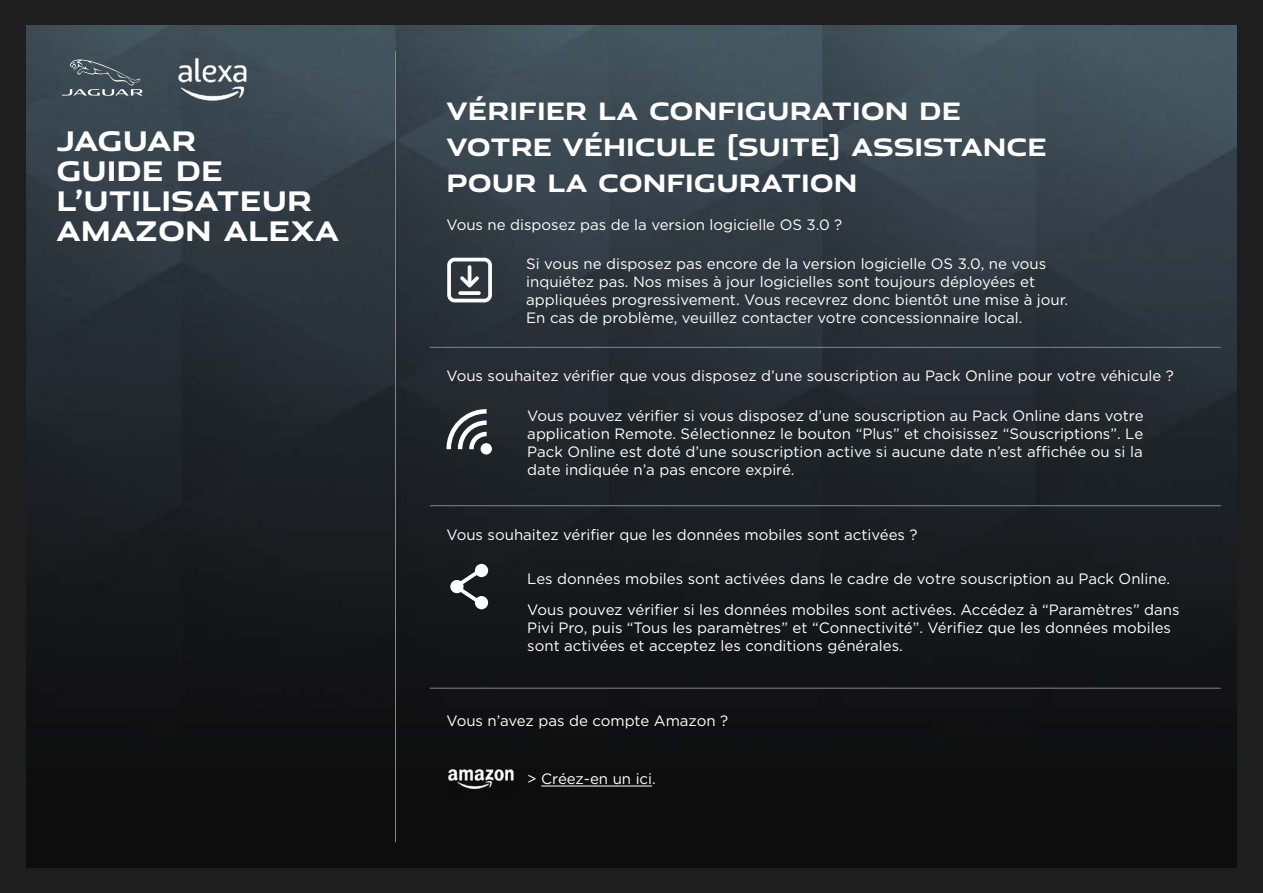
<style>
.page{position:relative;width:1263px;height:893px;background:#1e1e1e}
.page>*{position:absolute;margin:0;border:0;box-sizing:border-box;transform-origin:0 0}
.t1{font:700 27px/30px "Jaguar Modern";color:#fff}
.t2{font:700 24px/36px "Jaguar Modern";color:#fff}
.t3{font:15px/18px "Gotham";color:#fff}
</style>
<div class="page">
<img style="left:26px;top:26px;width:1210px;height:841px">
<img style="left:168px;top:52px;width:89px;height:66px">
<svg style="left:62px;top:60px;width:81px;height:36px;background:#535f67"></svg>
<hr style="left:395px;top:51px;width:1px;height:791px;background:#878787">
<hr style="left:430px;top:505px;width:791px;height:1px;background:#878787">
<hr style="left:430px;top:688px;width:791px;height:1px;background:#878787">
<svg style="left:450px;top:564px;width:38px;height:45px"></svg>
<div style="left:481px;top:443px;width:11px;height:11px;background:#fff;border-radius:50%"></div>
<svg style="left:446px;top:409px;width:41px;height:40px"></svg>
<svg style="left:447px;top:258px;width:45px;height:44px;background:#7e8488"></svg>
<hr style="left:430px;top:347px;width:791px;height:1px;background:#878787">
<hr style="left:541px;top:786px;width:111px;height:1px;background:#fff">
<img style="left:446px;top:759px;width:70px;height:34px">
<h1 class="t1" style="left:56px;top:124px;width:284px">JAGUAR<br>GUIDE DE<br>L’UTILISATEUR<br>AMAZON ALEXA</h1>
<h2 class="t2" style="left:446px;top:92px;width:602px">VÉRIFIER LA CONFIGURATION DE<br>VOTRE VÉHICU LE (SU ITE) ASSISTANCE<br>POU R LA CONFIGU RATION</h2>
<p class="t3" style="left:446px;top:215px;width:397px">Vous ne disposez pas de la version logicielle OS 3.0 ?</p>
<p class="t3" style="left:526px;top:255px;width:543px">Si vous ne disposez pas encore de la version logicielle OS 3.0, ne vous inquiétez pas. Nos mises à jour logicielles sont toujours déployées et appliquées progressivement. Vous recevrez donc bientôt une mise à jour.<br>En cas de problème, veuillez contacter votre concessionnaire local.</p>
<p class="t3" style="left:446px;top:367px;width:729px">Vous souhaitez vérifier que vous disposez d’une souscription au Pack Online pour votre véhicule ?</p>
<p class="t3" style="left:527px;top:406px;width:618px;text-align:justify">Vous pouvez vérifier si vous disposez d’une souscription au Pack Online dans votre application Remote. Sélectionnez le bouton “Plus” et choisissez “Souscriptions”. Le Pack Online est doté d’une souscription active si aucune date n’est affichée ou si la date indiquée n’a pas encore expiré.</p>
<p class="t3" style="left:446px;top:525px;width:473px">Vous souhaitez vérifier que les données mobiles sont activées ?</p>
<p class="t3" style="left:527px;top:563px;width:654px;line-height:30.8px">Les données mobiles sont activées dans le cadre de votre souscription au Pack Online.<br>Vous pouvez vérifier si les données mobiles sont activées. Accédez à “Paramètres” dans</p>
<p class="t3" style="left:527px;top:618px;width:645px">Pivi Pro, puis “Tous les paramètres” et “Connectivité”. Vérifiez que les données mobiles sont activées et acceptez les conditions générales.</p>
<p class="t3" style="left:446px;top:711px;width:283px">Vous n’avez pas de compte Amazon ?</p>
<p class="t3" style="left:527px;top:770px;width:130px">&gt; Créez-en un ici.</p>
</div>
